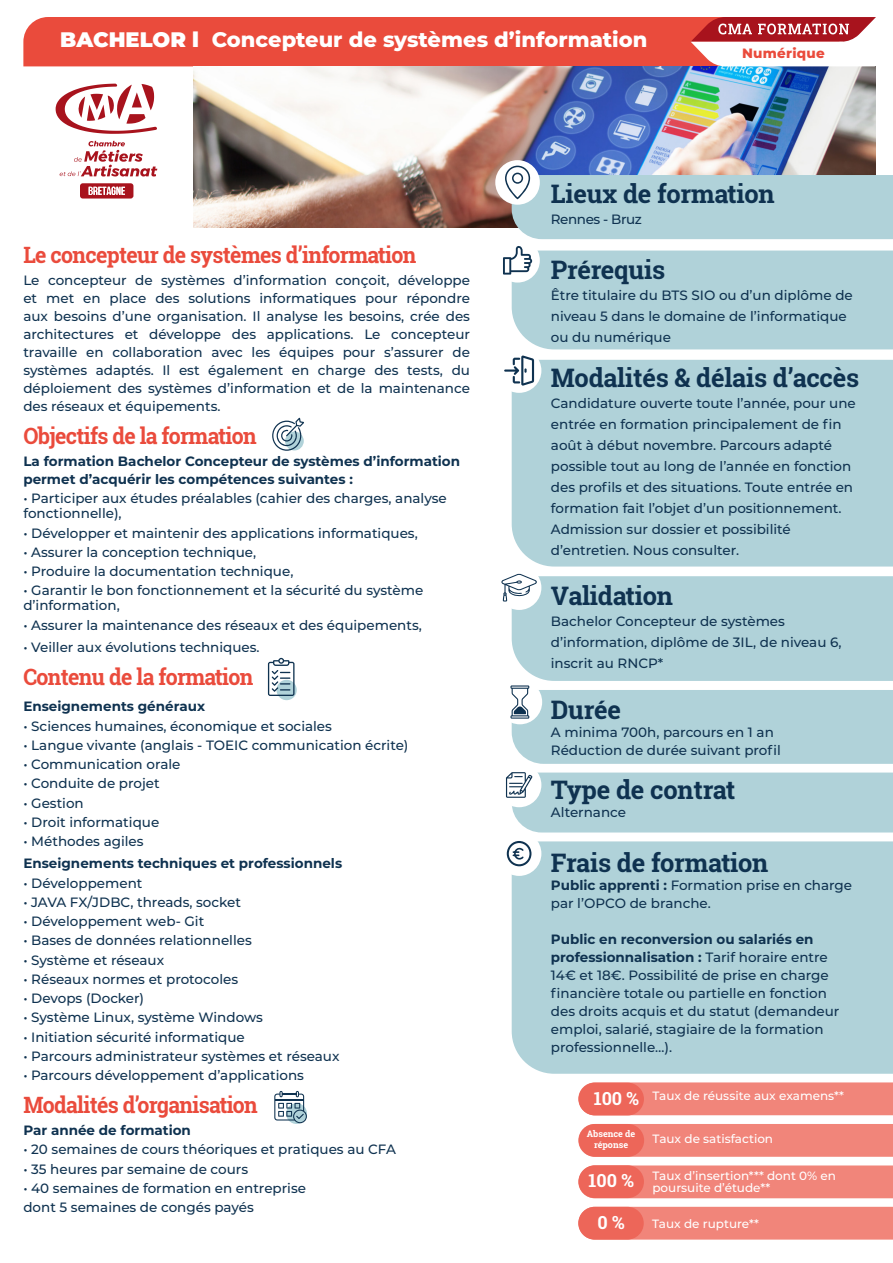
<style>
.page{position:relative;width:893px;height:1263px;background:#fff}
.page>*{position:absolute;margin:0;border:0;box-sizing:border-box;transform-origin:0 0}
.t1{font:700 25.5px "Roboto Slab";letter-spacing:-.01em;color:#0f3250}
.t2{font:700 22.5px "Roboto Slab";letter-spacing:-.03em;color:#ea4b3c;scale:.95 1}
.t3{font:800 21px "Montserrat";color:#fff}
.t4{font:700 18px "Roboto Slab";color:#fff}
.t5{font:500 13.5px/18px "Montserrat";color:#0f3250}
.t6{font:700 13.5px/18px "Montserrat";color:#0f3250}
.t7{font:500 13.5px "Montserrat";letter-spacing:-.03em;color:#0f3250}
.t8{font:800 13.5px "Montserrat";letter-spacing:.02em;color:#ea4b3c}
.t9{font:500 12px/12px "Montserrat";color:#fff}
.t10{font:700 9px/10.5px "Roboto Slab";color:#fff;text-align:center}
.s1{font-weight:900}
.s2{font-weight:700}
</style>
<div class="page">
<div style="left:579px;top:1165px;width:314px;height:33px;background:#f1857a"></div>
<div style="left:578px;top:1165px;width:66px;height:33px;background:#ed6659;border-radius:16px"></div>
<div style="left:578px;top:1124px;width:315px;height:33px;background:#f1857a"></div>
<div style="left:579px;top:1124px;width:65px;height:33px;background:#ed6659;border-radius:16px"></div>
<div style="left:581px;top:1082px;width:312px;height:33px;background:#f1857a"></div>
<div style="left:578px;top:1083px;width:66px;height:32px;background:#ed6659;border-radius:16px"></div>
<div style="left:578px;top:1207px;width:315px;height:32px;background:#f1857a"></div>
<div style="left:578px;top:1207px;width:66px;height:32px;background:#ed6659;border-radius:16px"></div>
<img style="left:193px;top:67px;width:683px;height:160px">
<svg style="left:272px;top:418px;width:32px;height:33px"></svg>
<svg style="left:274px;top:1091px;width:33px;height:32px"></svg>
<svg style="left:276px;top:680px;width:21px;height:20px"></svg>
<svg style="left:268px;top:658px;width:26px;height:38px"></svg>
<svg style="left:56px;top:84px;width:101px;height:50px"></svg>
<svg style="left:59px;top:141px;width:98px;height:36px"></svg>
<svg style="left:80px;top:183px;width:53px;height:16px"></svg>
<svg style="left:501px;top:574px;width:392px;height:190px;background:#b8d6dc"></svg>
<div style="left:497px;top:763px;width:44px;height:44px;background:#fff;border-radius:50%"></div>
<svg style="left:506px;top:772px;width:387px;height:60px;background:#b3d3da"></svg>
<div style="left:512px;top:841px;width:381px;height:233px;background:#b0d2d9"></div>
<div style="left:497px;top:831px;width:44px;height:45px;background:#fff;border-radius:50%"></div>
<svg style="left:507px;top:841px;width:24px;height:25px"></svg>
<div style="left:512px;top:360px;width:381px;height:206px;background:#b0d2d9"></div>
<div style="left:497px;top:348px;width:44px;height:45px;background:#fff;border-radius:50%"></div>
<svg style="left:504px;top:355px;width:30px;height:31px"></svg>
<svg style="left:503px;top:246px;width:390px;height:103px;background:#b6d5db"></svg>
<div style="left:495px;top:160px;width:45px;height:45px;background:#fff;border-radius:50%"></div>
<svg style="left:505px;top:166px;width:388px;height:73px;background:#afcbd4"></svg>
<svg style="left:23px;top:17px;width:853px;height:49px;background:#e75c51"></svg>
<h3 class="t3" style="left:60px;top:24px;width:589px"><span class="s1">BACHELOR l</span> Concepteur de systèmes d’information</h3>
<p class="t8" style="left:742px;top:44px;width:84px">Numérique</p>
<h2 class="t2" style="left:23px;top:239px;width:415px">Le concepteur de systèmes d’information</h2>
<p class="t5" style="left:23px;top:271px;width:448px;text-align:justify">Le concepteur de systèmes d’information conçoit, développe et met en place des solutions informatiques pour répondre aux besoins d’une organisation. Il analyse les besoins, crée des architectures et développe des applications. Le concepteur travaille en collaboration avec les équipes pour s’assurer de systèmes adaptés. Il est également en charge des tests, du déploiement des systèmes d’information et de la maintenance des réseaux et équipements.</p>
<h2 class="t2" style="left:23px;top:420px;width:247px">Objectifs de la formation</h2>
<p class="t6" style="left:23px;top:451px;width:438px">La formation Bachelor Concepteur de systèmes d’information permet d’acquérir les compétences suivantes :</p>
<p class="t5" style="left:23px;top:490px;width:425px;line-height:15px">• Participer aux études préalables (cahier des charges, analyse fonctionnelle),</p>
<p class="t5" style="left:23px;top:523px;width:396px">• Développer et maintenir des applications informatiques,</p>
<p class="t5" style="left:23px;top:542px;width:234px">• Assurer la conception technique,</p>
<p class="t5" style="left:23px;top:562px;width:272px">• Produire la documentation technique,</p>
<p class="t5" style="left:23px;top:582px;width:401px;line-height:15px">• Garantir le bon fonctionnement et la sécurité du système d’information,</p>
<p class="t5" style="left:23px;top:615px;width:400px">• Assurer la maintenance des réseaux et des équipements,</p>
<p class="t5" style="left:23px;top:637px;width:238px">• Veiller aux évolutions techniques.</p>
<h2 class="t2" style="left:23px;top:661px;width:244px">Contenu de la formation</h2>
<p class="t6" style="left:23px;top:697px;width:183px">Enseignements généraux</p>
<p class="t5" style="left:23px;top:716px;width:310px">• Sciences humaines, économique et sociales</p>
<p class="t5" style="left:23px;top:735px;width:387px">• Langue vivante (anglais - TOEIC communication écrite)</p>
<p class="t5" style="left:23px;top:755px;width:159px">• Communication orale</p>
<p class="t5" style="left:23px;top:774px;width:138px">• Conduite de projet</p>
<p class="t5" style="left:23px;top:793px;width:62px">• Gestion</p>
<p class="t5" style="left:23px;top:812px;width:137px">• Droit informatique</p>
<p class="t5" style="left:23px;top:832px;width:122px">• Méthodes agiles</p>
<p class="t6" style="left:23px;top:854px;width:320px">Enseignements techniques et professionnels</p>
<p class="t5" style="left:23px;top:873px;width:121px">• Développement</p>
<p class="t5" style="left:23px;top:892px;width:219px">• JAVA FX/JDBC, threads, socket</p>
<p class="t5" style="left:23px;top:912px;width:182px">• Développement web- Git</p>
<p class="t5" style="left:23px;top:931px;width:230px">• Bases de données relationnelles</p>
<p class="t5" style="left:23px;top:950px;width:142px">• Système et réseaux</p>
<p class="t5" style="left:23px;top:969px;width:216px">• Réseaux normes et protocoles</p>
<p class="t5" style="left:23px;top:989px;width:122px">• Devops (Docker)</p>
<p class="t5" style="left:23px;top:1008px;width:241px">• Système Linux, système Windows</p>
<p class="t5" style="left:23px;top:1027px;width:223px">• Initiation sécurité informatique</p>
<p class="t5" style="left:23px;top:1046px;width:318px">• Parcours administrateur systèmes et réseaux</p>
<p class="t5" style="left:23px;top:1066px;width:282px">• Parcours développement d’applications</p>
<h2 class="t2" style="left:23px;top:1089px;width:248px">Modalités d’organisation</h2>
<p class="t6" style="left:23px;top:1121px;width:169px">Par année de formation</p>
<p class="t5" style="left:23px;top:1140px;width:374px">• 20 semaines de cours théoriques et pratiques au CFA</p>
<p class="t5" style="left:23px;top:1159px;width:226px">• 35 heures par semaine de cours</p>
<p class="t5" style="left:23px;top:1178px;width:284px;line-height:19.2px">• 40 semaines de formation en entreprise dont 5 semaines de congés payés</p>
<h1 class="t1" style="left:551px;top:177px;width:225px">Lieux de formation</h1>
<p class="t7" style="left:551px;top:210px;width:93px">Rennes - Bruz</p>
<h1 class="t1" style="left:551px;top:252px;width:116px">Prérequis</h1>
<p class="t5" style="left:551px;top:284px;width:303px;line-height:21px">Être titulaire du BTS SIO ou d’un diplôme de niveau 5 dans le domaine de l’informatique ou du numérique</p>
<h1 class="t1" style="left:551px;top:360px;width:310px">Modalités &amp; délais d’accès</h1>
<p class="t5" style="left:551px;top:392px;width:306px;line-height:21px">Candidature ouverte toute l’année, pour une entrée en formation principalement de fin août à début novembre. Parcours adapté possible tout au long de l’année en fonction des profils et des situations. Toute entrée en formation fait l’objet d’un positionnement.<br>Admission sur dossier et possibilité d’entretien. Nous consulter.</p>
<h1 class="t1" style="left:551px;top:578px;width:124px">Validation</h1>
<p class="t5" style="left:551px;top:610px;width:292px;line-height:21px">Bachelor Concepteur de systèmes d’information, diplôme de 3IL, de niveau 6, inscrit au RNCP*</p>
<h1 class="t1" style="left:551px;top:692px;width:72px">Durée</h1>
<p class="t5" style="left:551px;top:723px;width:231px">A minima 700h, parcours en 1 an<br>Réduction de durée suivant profil</p>
<h1 class="t1" style="left:551px;top:773px;width:186px">Type de contrat</h1>
<p class="t5" style="left:551px;top:803px;width:77px">Alternance</p>
<h1 class="t1" style="left:551px;top:845px;width:219px">Frais de formation</h1>
<p class="t5" style="left:551px;top:876px;width:303px"><span class="s2">Public apprenti :</span> Formation prise en charge par l’OPCO de branche.</p>
<p class="t5" style="left:551px;top:930px;width:290px"><span class="s2">Public en reconversion ou salariés en professionnalisation :</span> Tarif horaire entre 14€ et 18€. Possibilité de prise en charge financière totale ou partielle en fonction des droits acquis et du statut (demandeur emploi, salarié, stagiaire de la formation professionnelle…).</p>
<h3 class="t4" style="left:594px;top:1086px;width:47px">100 %</h3>
<p class="t9" style="left:652px;top:1089px;width:193px">Taux de réussite aux examens**</p>
<p class="t10" style="left:587px;top:1129px;width:50px">Absence de réponse</p>
<p class="t9" style="left:653px;top:1132px;width:122px">Taux de satisfaction</p>
<h3 class="t4" style="left:588px;top:1168px;width:47px">100 %</h3>
<p class="t9" style="left:652px;top:1169px;width:185px">Taux d’insertion*** dont 0% en poursuite d’étude**</p>
<h3 class="t4" style="left:597px;top:1210px;width:29px">0 %</h3>
<p class="t9" style="left:652px;top:1217px;width:108px">Taux de rupture**</p>
</div>
